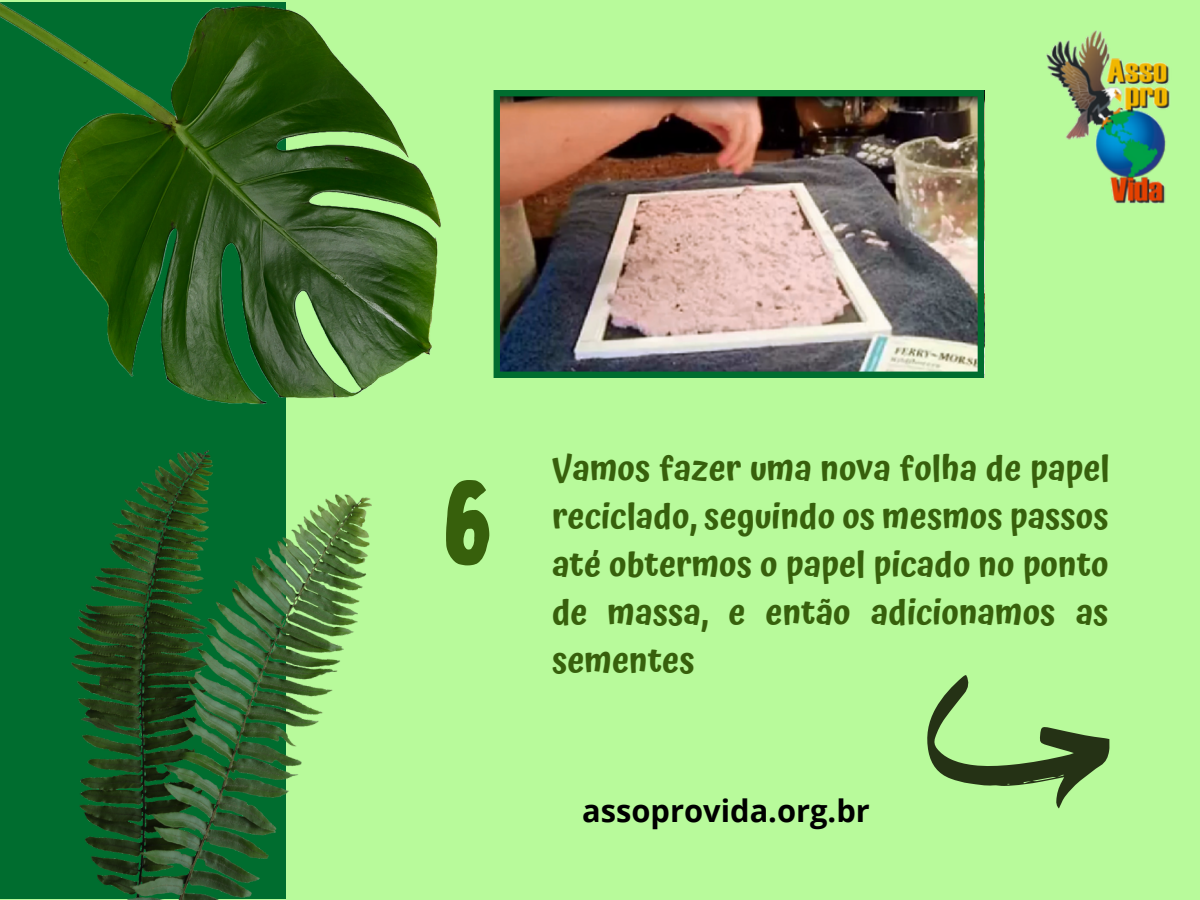
<style>
.page{position:relative;width:1200px;height:900px;background:#b8fa9b}
.page>*{position:absolute;margin:0;border:0;box-sizing:border-box;transform-origin:0 0}
.t1{font:120px "Bobby Jones";color:#37600c}
.t2{font:600 34.4px/48px "Atma";color:#37600c;text-align:justify}
.t3{font:700 30.8px "Open Sans";color:#000}
</style>
<div class="page">
<svg style="left:927px;top:675px;width:183px;height:134px"></svg>
<div style="left:0;top:2px;width:286px;height:897px;background:#006d2f"></div>
<img style="left:70px;top:450px;width:301px;height:450px">
<img style="left:0;top:3px;width:441px;height:401px">
<img style="left:1047px;top:31px;width:123px;height:172px">
<img style="left:494px;top:90px;width:490px;height:288px">
<h1 class="t1" style="left:441px;top:447px;width:54px">6</h1>
<p class="t2" style="left:552px;top:444px;width:559px">Vamos fazer uma nova folha de papel reciclado, seguindo os mesmos passos até obtermos o papel picado no ponto de massa, e então adicionamos as sementes</p>
<p class="t3" style="left:582px;top:789px;width:289px">assoprovida.org.br</p>
</div>
